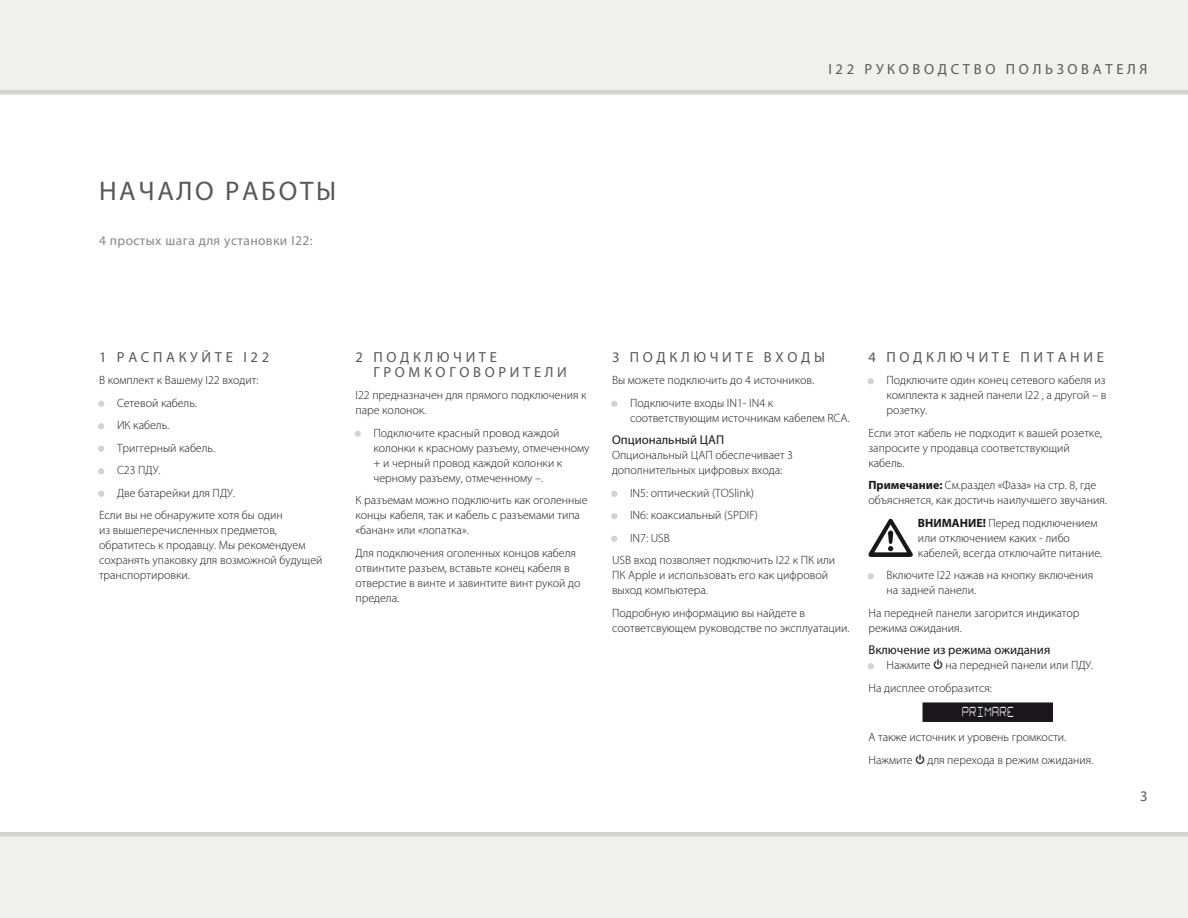
<style>
.page{position:relative;width:1188px;height:918px;background:#fff}
.page>*{position:absolute;margin:0;border:0;box-sizing:border-box;transform-origin:0 0}
.t1{font:27px "Myriad Pro";letter-spacing:.1em;color:#58585a}
.t2{font:14.7px/15px "Myriad Pro";letter-spacing:.25em;color:#58585a}
.t3{font:13.5px "Myriad Pro";letter-spacing:.03em;color:#87888a}
.t4{font:13.5px "Starburst";letter-spacing:.1em;color:#fff;scale:.6 1}
.t5{font:12.75px "Myriad Pro";color:#1a171c}
.t6{font:300 12px/15px "Myriad Pro";color:#1a171c}
.s1{font-size:18px;color:#d3d3d3}
.s2{font-weight:700}
.s3{font-family:"Hifi Controls";font-weight:400}
</style>
<div class="page">
<div style="left:0;top:0;width:1188px;height:94px;background:#f0f1ec"></div>
<div style="left:0;top:832px;width:1188px;height:86px;background:#f0f1ec"></div>
<svg style="left:98px;top:401px;width:6px;height:6px"></svg>
<svg style="left:98px;top:423px;width:6px;height:6px"></svg>
<svg style="left:98px;top:446px;width:6px;height:6px"></svg>
<svg style="left:98px;top:468px;width:6px;height:6px"></svg>
<svg style="left:98px;top:491px;width:6px;height:6px"></svg>
<svg style="left:355px;top:431px;width:6px;height:6px"></svg>
<svg style="left:611px;top:401px;width:6px;height:6px"></svg>
<svg style="left:611px;top:491px;width:6px;height:6px"></svg>
<svg style="left:611px;top:513px;width:6px;height:6px"></svg>
<svg style="left:611px;top:536px;width:6px;height:6px"></svg>
<div style="left:922px;top:702px;width:131px;height:20px;background:#1a171c"></div>
<svg style="left:868px;top:378px;width:6px;height:6px"></svg>
<svg style="left:868px;top:519px;width:45px;height:38px"></svg>
<svg style="left:868px;top:573px;width:6px;height:6px"></svg>
<svg style="left:868px;top:663px;width:6px;height:6px"></svg>
<p class="t2" style="left:828px;top:62px;width:321px">I22 РУКОВОДСТВО ПОЛЬЗОВАТЕЛЯ</p>
<h1 class="t1" style="left:99px;top:175px;width:239px">НАЧАЛО РАБОТЫ</h1>
<p class="t3" style="left:99px;top:232px;width:215px">4 простых шага для установки I22:</p>
<p class="t2" style="left:99px;top:349px;width:172px">1 РАСПАКУЙТЕ I22</p>
<p class="t6" style="left:99px;top:373px;width:161px">В комплект к Вашему I22 входит:</p>
<p class="t6" style="left:99px;top:395px;width:100px"><span class="s1">•</span> Сетевой кабель.</p>
<p class="t6" style="left:99px;top:418px;width:72px"><span class="s1">•</span> ИК кабель.</p>
<p class="t6" style="left:99px;top:440px;width:118px"><span class="s1">•</span> Триггерный кабель.</p>
<p class="t6" style="left:99px;top:463px;width:63px"><span class="s1">•</span> C23 ПДУ.</p>
<p class="t6" style="left:99px;top:482px;width:185px;line-height:22.5px"><span class="s1">•</span> Две батарейки для ПДУ.<br>Если вы не обнаружите хотя бы один</p>
<p class="t6" style="left:99px;top:523px;width:225px">из вышеперечисленных предметов, обратитесь к продавцу. Мы рекомендуем сохранять упаковку для возможной будущей транспортировки.</p>
<p class="t2" style="left:374px;top:349px;width:195px;text-indent:-18px">2 ПОДКЛЮЧИТЕ<br>ГРОМКОГОВОРИТЕЛИ</p>
<p class="t6" style="left:356px;top:388px;width:233px">I22 предназначен для прямого подключения к паре колонок.</p>
<p class="t6" style="left:374px;top:425px;width:218px;text-indent:-18px"><span class="s1">•</span> Подключите красный провод каждой колонки к красному разъему, отмеченному + и черный провод каждой колонки к черному разъему, отмеченному –.</p>
<p class="t6" style="left:356px;top:493px;width:234px">К разъемам можно подключить как оголенные концы кабеля, так и кабель с разъемами типа «банан» или «лопатка».</p>
<p class="t6" style="left:356px;top:545px;width:226px">Для подключения оголенных концов кабеля отвинтите разъем, вставьте конец кабеля в отверстие в винте и завинтите винт рукой до предела.</p>
<p class="t2" style="left:612px;top:349px;width:215px">3 ПОДКЛЮЧИТЕ ВХОДЫ</p>
<p class="t6" style="left:612px;top:373px;width:204px">Вы можете подключить до 4 источников.</p>
<p class="t6" style="left:630px;top:395px;width:221px;text-indent:-18px"><span class="s1">•</span> Подключите входы IN1- IN4 к соответствующим источникам кабелем RCA.</p>
<p class="t5" style="left:612px;top:432px;width:114px">Опциональный ЦАП</p>
<p class="t6" style="left:612px;top:448px;width:183px">Опциональный ЦАП обеспечивает 3 дополнительных цифровых входа:</p>
<p class="t6" style="left:612px;top:485px;width:144px"><span class="s1">•</span> IN5: оптический (TOSlink)</p>
<p class="t6" style="left:612px;top:508px;width:148px"><span class="s1">•</span> IN6: коаксиальный (SPDIF)</p>
<p class="t6" style="left:612px;top:527px;width:225px;line-height:22.5px"><span class="s1">•</span> IN7: USB<br>USB вход позволяет подключить I22 к ПК или</p>
<p class="t6" style="left:612px;top:568px;width:218px">ПК Apple и использовать его как цифровой выход компьютера.</p>
<p class="t6" style="left:612px;top:605px;width:239px">Подробную информацию вы найдете в соответсвующем руководстве по эксплуатации.</p>
<p class="t2" style="left:868px;top:349px;width:237px">4 ПОДКЛЮЧИТЕ ПИТАНИЕ</p>
<p class="t6" style="left:887px;top:373px;width:222px;text-align:justify;text-indent:-18px"><span class="s1">•</span> Подключите один конец сетевого кабеля из комплекта к задней панели I22 , а другой – в розетку.</p>
<p class="t6" style="left:869px;top:425px;width:235px">Если этот кабель не подходит к вашей розетке, запросите у продавца соответствующий кабель.</p>
<p class="t6" style="left:869px;top:478px;width:240px"><span class="s2">Примечание:</span> См.раздел «Фаза» на стр. 8, где объясняется, как достичь наилучшего звучания.</p>
<p class="t6" style="left:918px;top:515px;width:186px"><span class="s2">ВНИМАНИЕ!</span> Перед подключением или отключением каких - либо кабелей, всегда отключайте питание.</p>
<p class="t6" style="left:887px;top:568px;width:208px;text-indent:-18px"><span class="s1">•</span> Включите I22 нажав на кнопку включения на задней панели.</p>
<p class="t6" style="left:869px;top:605px;width:213px">На передней панели загорится индикатор режима ожидания.</p>
<p class="t5" style="left:868px;top:642px;width:183px">Включение из режима ожидания</p>
<p class="t6" style="left:868px;top:654px;width:226px;line-height:22.5px"><span class="s1">•</span> Нажмите <span class="s3">O</span> на передней панели или ПДУ.<br>На дисплее отобразится:</p>
<p class="t4" style="left:962px;top:705px;width:88px">PRIMARE</p>
<p class="t6" style="left:868px;top:726px;width:226px;line-height:22.5px">А также источник и уровень громкости.<br>Нажмите <span class="s3">O</span> для перехода в режим ожидания.</p>
<p class="t2" style="left:1140px;top:788px;width:9px">3</p>
</div>
